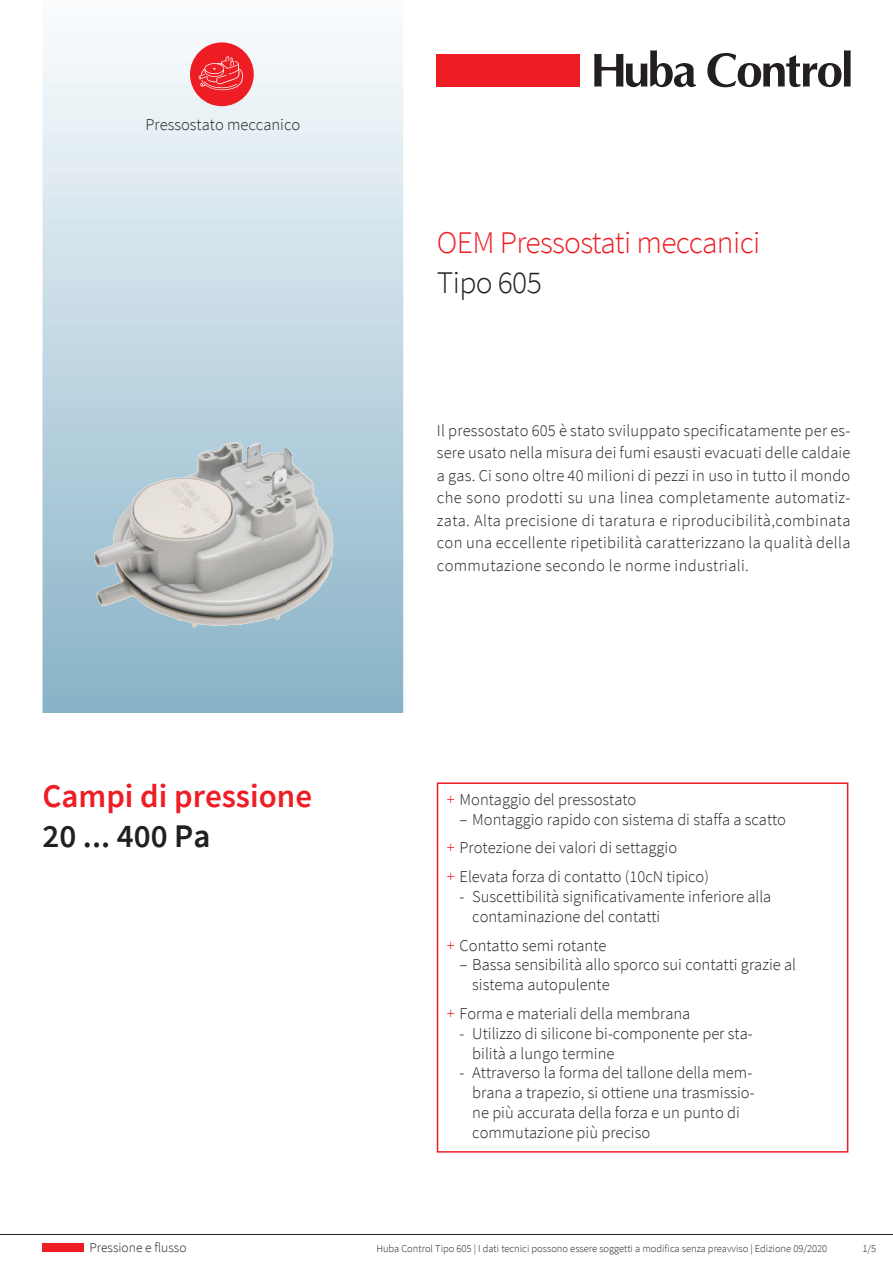
<style>
.page{position:relative;width:893px;height:1263px;background:#fff}
.page>*{position:absolute;margin:0;border:0;box-sizing:border-box;transform-origin:0 0}
.t1{font:600 33px "Source Sans Pro";color:#ee1d23}
.t2{font:600 33px "Source Sans Pro";color:#231f20}
.t3{font:300 31.5px "Source Sans Pro";letter-spacing:-.02em;color:#ee1d23}
.t4{font:300 31.5px "Source Sans Pro";letter-spacing:-.02em;color:#231f20}
.t5{font:300 16.5px/22.5px "Source Sans Pro";color:#231f20}
.t6{font:300 13.5px "Source Sans Pro";color:#231f20}
.t7{font:300 10.5px "Source Sans Pro";color:#231f20}
.s1{color:#ee1d23}
</style>
<div class="page">
<hr style="left:0;top:1234px;width:893px;height:1px;background:#231f20">
<div style="left:43px;top:1243px;width:41px;height:9px;background:#ee1d23"></div>
<svg style="left:437px;top:782px;width:411px;height:370px"></svg>
<div style="left:436px;top:54px;width:144px;height:33px;background:#ee1d23"></div>
<svg style="left:594px;top:50px;width:102px;height:37px"></svg>
<svg style="left:707px;top:50px;width:144px;height:37px"></svg>
<svg style="left:43px;top:44px;width:360px;height:669px;background:#c3d8e3"></svg>
<img style="left:141px;top:442px;width:193px;height:185px">
<img style="left:93px;top:488px;width:49px;height:139px">
<div style="left:190px;top:42px;width:64px;height:64px;background:#ee1d23;border-radius:50%"></div>
<svg style="left:199px;top:56px;width:44px;height:34px"></svg>
<p class="t5" style="left:145px;top:113px;width:156px">Pressostato meccanico</p>
<h1 class="t1" style="left:43px;top:775px;width:271px">Campi di pressione</h1>
<h1 class="t2" style="left:43px;top:814px;width:169px">20 ... 400 Pa</h1>
<h2 class="t3" style="left:437px;top:222px;width:325px">OEM Pressostati meccanici</h2>
<h2 class="t4" style="left:437px;top:262px;width:106px">Tipo 605</h2>
<p class="t5" style="left:437px;top:419px;width:415px;text-align:justify">Il pressostato 605 è stato sviluppato specificatamente per es&shy;sere usato nella misura dei fumi esausti evacuati delle caldaie a gas. Ci sono oltre 40 milioni di pezzi in uso in tutto il mondo che sono prodotti su una linea completamente automatiz&shy;zata. Alta precisione di taratura e riproducibilità,combinata con una eccellente ripetibilità caratterizzano la qualità della commutazione secondo le norme industriali.</p>
<p class="t5" style="left:447px;top:788px;width:191px"><span class="s1">+</span> Montaggio del pressostato</p>
<p class="t5" style="left:447px;top:804px;width:341px;line-height:28.8px;text-indent:13px">– Montaggio rapido con sistema di staffa a scatto <span class="s1">+</span> Protezione dei valori di settaggio<br><span class="s1">+</span> Elevata forza di contatto (10cN tipico)</p>
<p class="t5" style="left:472px;top:886px;width:301px;line-height:19.8px;text-indent:-13px">- Suscettibilità significativamente inferiore alla contaminazione del contatti</p>
<p class="t5" style="left:447px;top:933px;width:161px"><span class="s1">+</span> Contatto semi rotante</p>
<p class="t5" style="left:472px;top:955px;width:325px;line-height:19.8px;text-indent:-13px">– Bassa sensibilità allo sporco sui contatti grazie al sistema autopulente</p>
<p class="t5" style="left:447px;top:1002px;width:245px"><span class="s1">+</span> Forma e materiali della membrana</p>
<p class="t5" style="left:472px;top:1023px;width:282px;line-height:19.8px;text-indent:-13px">- Utilizzo di silicone bi-componente per sta&shy;bilità a lungo termine</p>
<p class="t5" style="left:472px;top:1063px;width:284px;line-height:19.8px;text-indent:-13px">- Attraverso la forma del tallone della mem&shy;brana a trapezio, si ottiene una trasmissio&shy;ne più accurata della forza e un punto di commutazione più preciso</p>
<p class="t6" style="left:90px;top:1239px;width:98px">Pressione e flusso</p>
<p class="t7" style="left:376px;top:1242px;width:452px">Huba Control Tipo 605 | I dati tecnici possono essere soggetti a modifica senza preavviso | Edizione 09/2020</p>
<p class="t7" style="left:862px;top:1242px;width:15px">1/5</p>
</div>
